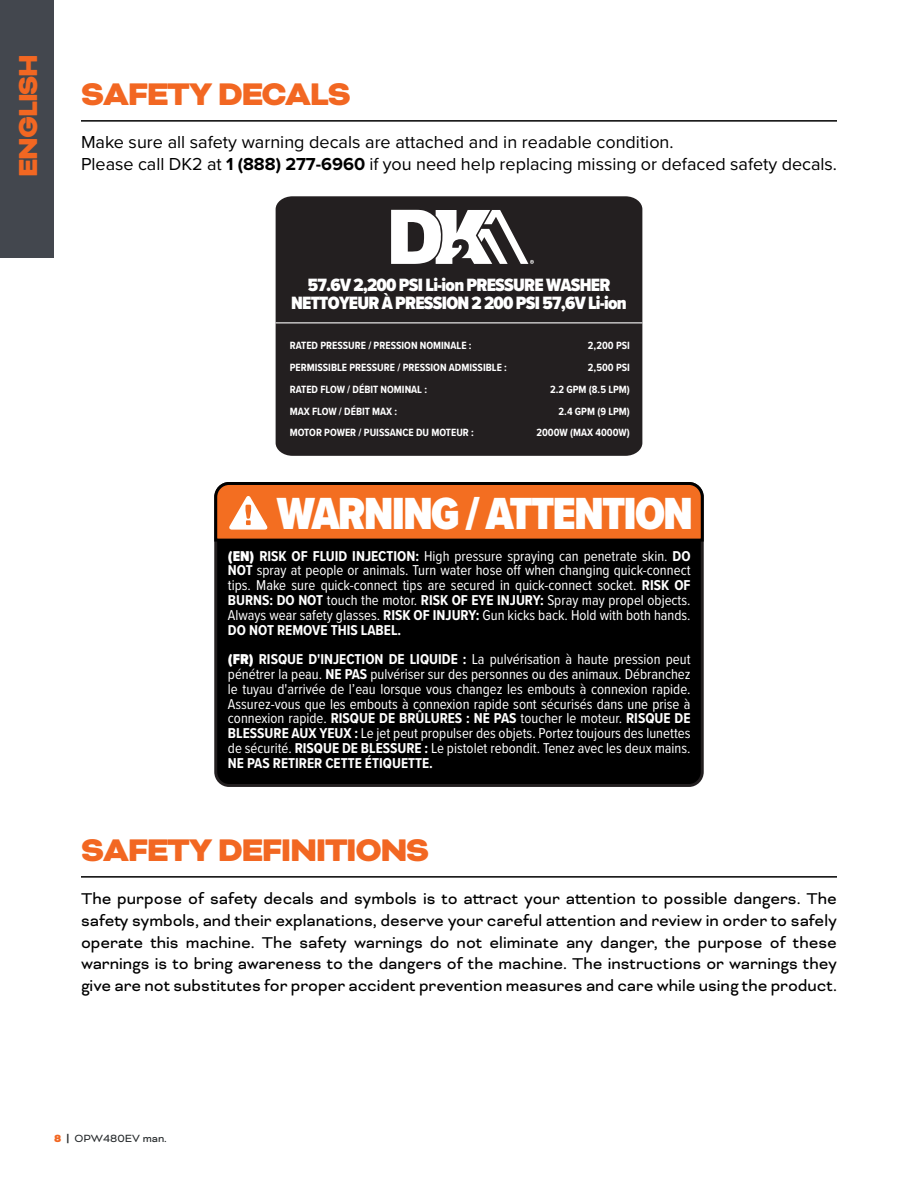
<style>
.page{position:relative;width:918px;height:1188px;background:#fff}
.page>*{position:absolute;margin:0;border:0;box-sizing:border-box;transform-origin:0 0}
.t1{font:900 46.65px "Proxima Nova Cond";letter-spacing:-.04em;color:#fff}
.t2{font:900 36px "Bicyclette";letter-spacing:-.04em;color:#f26722}
.t3{font:900 30px "Bicyclette";letter-spacing:-.04em;color:#f26722}
.t4{font:900 18.45px/18.5px "Proxima Nova Cond";letter-spacing:-.04em;color:#fff;text-align:center}
.t5{font:18px/21.6px "Bicyclette";color:#000;text-align:justify}
.t6{font:18px/21.6px "Proxima Nova";color:#000}
.t7{font:14.85px/14.9px "Proxima Nova Cond";color:#fff;text-align:justify}
.t8{font:12px "Bicyclette";color:#24282a}
.t9{font:700 10.95px/21.8px "Proxima Nova Cond";color:#fff}
.s1{font-weight:700}
.s2{font-weight:900}
.s3{font-weight:900;color:#f26722}
</style>
<div class="page">
<hr style="left:81px;top:120px;width:756px;height:2px;background:#000">
<hr style="left:81px;top:876px;width:756px;height:2px;background:#000">
<div style="left:276px;top:196px;width:366px;height:260px;background:#231f20"></div>
<svg style="left:391px;top:210px;width:143px;height:54px"></svg>
<hr style="left:276px;top:322px;width:366px;height:1px;background:#fff">
<div style="left:214px;top:482px;width:490px;height:305px;background:#000;border:3px solid #231f20;border-radius:13px"></div>
<svg style="left:214px;top:482px;width:490px;height:61px;background:#d36322"></svg>
<div style="left:0;top:0;width:54px;height:258px;background:#43474e"></div>
<h3 class="t3" style="left:10px;top:177px;width:124px;rotate:-90deg">ENGLISH</h3>
<h2 class="t2" style="left:81px;top:73px;width:271px">SAFETY DECALS</h2>
<p class="t6" style="left:81px;top:131px;width:758px">Make sure all safety warning decals are attached and in readable condition.<br>Please call DK2 at <span class="s1">1 (888) 277-6960</span> if you need help replacing missing or defaced safety decals.</p>
<p class="t4" style="left:291px;top:275px;width:337px">57.6V 2,200 PSI Li-ion PRESSURE WASHER<br>NETTOYEUR À PRESSION 2 200 PSI 57,6V Li-ion</p>
<p class="t9" style="left:290px;top:335px;width:219px">RATED PRESSURE / PRESSION NOMINALE :<br>PERMISSIBLE PRESSURE / PRESSION ADMISSIBLE :<br>RATED FLOW / DÉBIT NOMINAL :<br>MAX FLOW / DÉBIT MAX :<br>MOTOR POWER / PUISSANCE DU MOTEUR :</p>
<p class="t9" style="left:536px;top:335px;width:95px;text-align:right">2,200 PSI<br>2,500 PSI<br>2.2 GPM (8.5 LPM)<br>2.4 GPM (9 LPM)<br>2000W (MAX 4000W)</p>
<h1 class="t1" style="left:277px;top:479px;width:418px">WARNING / ATTENTION</h1>
<p class="t7" style="left:228px;top:548px;width:464px"><span class="s2">(EN)</span> <span class="s1">RISK OF FLUID INJECTION:</span> High pressure spraying can penetrate skin. <span class="s1">DO NOT</span> spray at people or animals. Turn water hose o when changing quick-connect tips. Make sure quick-connect tips are secured in quick-connect socket. <span class="s1">RISK OF BURNS: DO NOT</span> touch the motor. <span class="s1">RISK OF EYE INJURY:</span> Spray may propel objects.<br>Always wear safety glasses. <span class="s1">RISK OF INJURY:</span> Gun kicks back. Hold with both hands.<br><span class="s1">DO NOT REMOVE THIS LABEL.</span></p>
<p class="t7" style="left:228px;top:651px;width:464px"><span class="s2">(FR)</span> <span class="s1">RISQUE D'INJECTION DE LIQUIDE :</span> La pulvérisation à haute pression peut pénétrer la peau. <span class="s1">NE PAS</span> pulvériser sur des personnes ou des animaux. Débranchez le tuyau d'arrivée de l’eau lorsque vous changez les embouts à connexion rapide.<br>Assurez-vous que les embouts à connexion rapide sont sécurisés dans une prise à connexion rapide. <span class="s1">RISQUE DE BRÛLURES : NE PAS</span> toucher le moteur. <span class="s1">RISQUE DE BLESSURE AUX YEUX :</span> Le jet peut propulser des objets. Portez toujours des lunettes de sécurité. <span class="s1">RISQUE DE BLESSURE :</span> Le pistolet rebondit. Tenez avec les deux mains.<br><span class="s1">NE PAS RETIRER CETTE ÉTIQUETTE.</span></p>
<h2 class="t2" style="left:81px;top:829px;width:350px">SAFETY DEFINITIONS</h2>
<p class="t5" style="left:81px;top:888px;width:758px">The purpose of safety decals and symbols is to attract your attention to possible dangers. The safety symbols, and their explanations, deserve your careful attention and review in order to safely operate this machine. The safety warnings do not eliminate any danger, the purpose of these warnings is to bring awareness to the dangers of the machine. The instructions or warnings they give are not substitutes for proper accident prevention measures and care while using the product.</p>
<p class="t8" style="left:54px;top:1131px;width:114px"><span class="s3">8</span> <span class="s2">|</span> OPW480EV man.</p>
</div>
